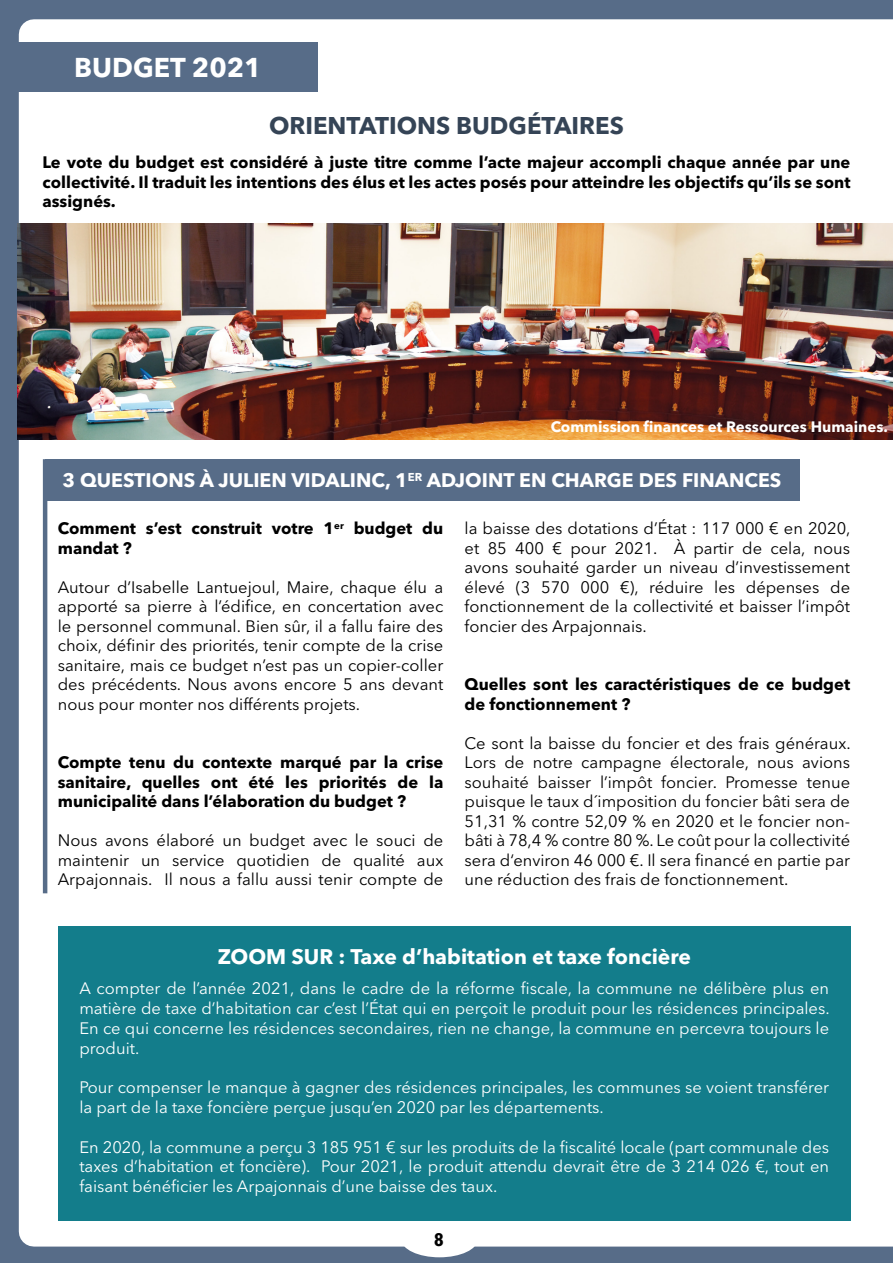
<style>
.page{position:relative;width:893px;height:1263px;background:#576c88}
.page>*{position:absolute;margin:0;border:0;box-sizing:border-box;transform-origin:0 0}
.t1{font:900 30px "Arial";letter-spacing:.035em;color:#fff}
.t2{font:700 27px "Avenir Next LT Pro";color:#fff}
.t3{font:700 24px "Avenir Next LT Pro";color:#354456}
.t4{font:700 21px "Avenir Next LT Pro";color:#fff}
.t5{font:700 19.5px "Avenir Next LT Pro";color:#fff}
.t6{font:700 condensed 18px "Avenir Next LT Pro";color:#000}
.t7{font:16.5px/19.5px "Avenir Next LT Pro";color:#000;text-align:justify}
.t8{font:16.5px/19.8px "Avenir Next LT Pro";color:#fff;text-align:justify}
.t9{font:700 16.5px/19.5px "Avenir Next LT Pro";color:#000;text-align:justify}
.t10{font:700 15px "Avenir Next LT Pro";color:#fff}
</style>
<div class="page">
<div style="left:19px;top:19px;width:874px;height:1227px;background:#fff"></div>
<div style="left:18px;top:43px;width:300px;height:49px;background:#576c88"></div>
<img style="left:17px;top:224px;width:876px;height:215px">
<div style="left:45px;top:459px;width:754px;height:41px;background:#576c88"></div>
<hr style="left:43px;top:459px;width:4px;height:434px;background:#576c88">
<div style="left:58px;top:926px;width:792px;height:295px;background:#137d8b"></div>
<div style="left:401px;top:1221px;width:77px;height:36px;background:#fff;border-radius:50%"></div>
<h1 class="t1" style="left:49px;top:38px;width:219px">QUE FAIT LA</h1>
<h2 class="t2" style="left:74px;top:51px;width:189px">BUDGET 2021</h2>
<h3 class="t3" style="left:269px;top:111px;width:356px">ORIENTATIONS BUDGÉTAIRES</h3>
<p class="t9" style="left:43px;top:153px;width:809px">Le vote du budget est considéré à juste titre comme l’acte majeur accompli chaque année par une collectivité. Il traduit les intentions des élus et les actes posés pour atteindre les objectifs qu’ils se sont assignés.</p>
<p class="t10" style="left:551px;top:418px;width:339px">Commission finances et Ressources Humaines.</p>
<p class="t5" style="left:63px;top:468px;width:720px">3 QUESTIONS À JULIEN VIDALINC, 1<sup>ER</sup> ADJOINT EN CHARGE DES FINANCES</p>
<p class="t9" style="left:58px;top:518px;width:387px">Comment s’est construit votre 1<sup>er</sup> budget du mandat ?</p>
<p class="t7" style="left:58px;top:577px;width:387px">Autour d’Isabelle Lantuejoul, Maire, chaque élu a apporté sa pierre à l’édifice, en concertation avec le personnel communal. Bien sûr, il a fallu faire des choix, définir des priorités, tenir compte de la crise sanitaire, mais ce budget n’est pas un copier-coller des précédents. Nous avons encore 5 ans devant nous pour monter nos différents projets.</p>
<p class="t9" style="left:58px;top:752px;width:387px">Compte tenu du contexte marqué par la crise sanitaire, quelles ont été les priorités de la municipalité dans l’élaboration du budget ?</p>
<p class="t7" style="left:58px;top:830px;width:387px">Nous avons élaboré un budget avec le souci de maintenir un service quotidien de qualité aux Arpajonnais. Il nous a fallu aussi tenir compte de</p>
<p class="t7" style="left:465px;top:519px;width:388px">la baisse des dotations d’État : 117 000 € en 2020, et 85 400 € pour 2021. À partir de cela, nous avons souhaité garder un niveau d’investissement élevé (3 570 000 €), réduire les dépenses de fonctionnement de la collectivité et baisser l’impôt foncier des Arpajonnais.</p>
<p class="t9" style="left:465px;top:674px;width:387px">Quelles sont les caractéristiques de ce budget de fonctionnement ?</p>
<p class="t7" style="left:465px;top:733px;width:388px">Ce sont la baisse du foncier et des frais généraux.<br>Lors de notre campagne électorale, nous avions souhaité baisser l’impôt foncier. Promesse tenue puisque le taux d´imposition du foncier bâti sera de 51,31 % contre 52,09 % en 2020 et le foncier non&shy;bâti à 78,4 % contre 80 %. Le coût pour la collectivité sera d‘environ 46 000 €. Il sera financé en partie par une réduction des frais de fonctionnement.</p>
<p class="t4" style="left:218px;top:943px;width:475px">ZOOM SUR : Taxe d’habitation et taxe foncière</p>
<p class="t8" style="left:79px;top:978px;width:752px">A compter de l’année 2021, dans le cadre de la réforme fiscale, la commune ne délibère plus en matière de taxe d’habitation car c’est l’État qui en perçoit le produit pour les résidences principales.<br>En ce qui concerne les résidences secondaires, rien ne change, la commune en percevra toujours le produit.</p>
<p class="t8" style="left:79px;top:1077px;width:751px">Pour compenser le manque à gagner des résidences principales, les communes se voient transférer la part de la taxe foncière perçue jusqu’en 2020 par les départements.</p>
<p class="t8" style="left:79px;top:1137px;width:751px">En 2020, la commune a perçu 3 185 951 € sur les produits de la fiscalité locale (part communale des taxes d’habitation et foncière). Pour 2021, le produit attendu devrait être de 3 214 026 €, tout en faisant bénéficier les Arpajonnais d’une baisse des taux.</p>
<p class="t6" style="left:434px;top:1229px;width:11px">8</p>
</div>
